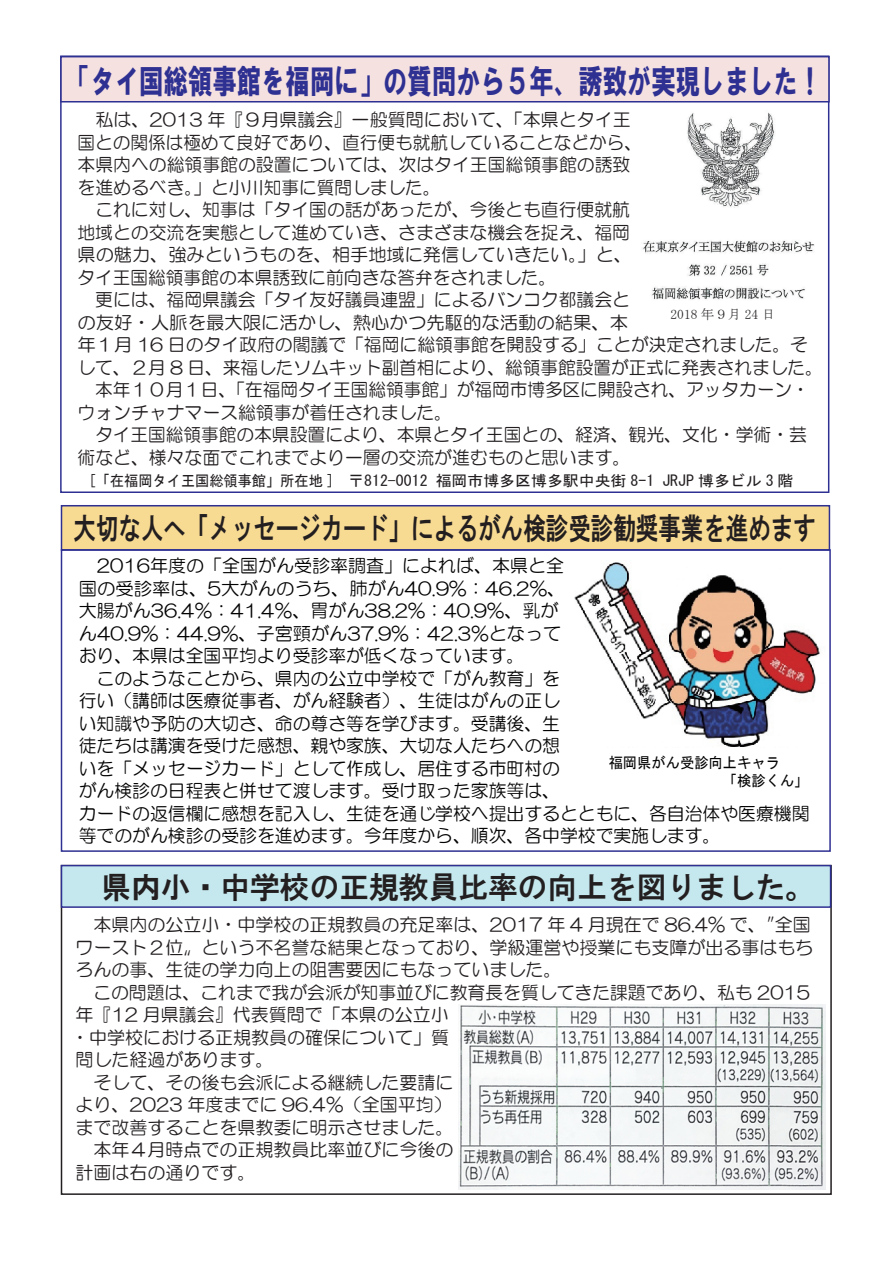
<style>
.page{position:relative;width:893px;height:1263px;background:#fff}
.page>*{position:absolute;margin:0;border:0;box-sizing:border-box;transform-origin:0 0}
.t1{font:33.15px "HGS Soei Kakugothic UB";color:#2e3092;scale:.74 1}
.t2{font:30px "HG Gothic E";color:#231f20;scale:.75 1}
.t3{font:30px "HG Gothic E";color:#231f20}
.t4{font:18px/22.5px "HG Maru Gothic MPRO";color:#231f20}
.t5{font:18px/22.5px "HG Maru Gothic MPRO";color:#030303}
.t6{font:15px "MS Gothic";color:#231f20;scale:.95 1}
.t7{font:15px "MS Gothic";color:#030303;scale:.95 1}
.t8{font:13.5px "MS Mincho";color:#231f20}
</style>
<div class="page">
<img style="left:574px;top:562px;width:246px;height:185px">
<div style="left:61px;top:506px;width:768px;height:44px;background:#f8db93"></div>
<div style="left:61px;top:505px;width:769px;height:46px;border:2px solid #2e3092"></div>
<div style="left:61px;top:549px;width:770px;height:303px;border:2px solid #2e3092"></div>
<div style="left:61px;top:57px;width:768px;height:45px;background:#f5e1e0"></div>
<div style="left:60px;top:56px;width:770px;height:47px;border:2px solid #2e3092"></div>
<img style="left:642px;top:112px;width:173px;height:188px">
<div style="left:62px;top:866px;width:769px;height:41px;background:#c5e8ee"></div>
<div style="left:61px;top:865px;width:770px;height:43px;border:2px solid #2e3092"></div>
<img style="left:458px;top:1005px;width:368px;height:185px">
<h1 class="t1" style="left:66px;top:65px;width:1023px">「タイ国総領事館を福岡に」の質問から５年、誘致が実現しました！</h1>
<p class="t4" style="left:96px;top:109px;width:537px">私は、2013 年『９月県議会』一般質問において、「本県とタイ王</p>
<p class="t4" style="left:78px;top:131px;width:566px">国との関係は極めて良好であり、直行便も就航していることなどから、</p>
<p class="t4" style="left:78px;top:154px;width:554px">本県内への総領事館の設置については、次はタイ王国総領事館の誘致</p>
<p class="t4" style="left:78px;top:176px;width:365px">を進めるべき。」と小川知事に質問しました。</p>
<p class="t4" style="left:78px;top:199px;width:554px">　これに対し、知事は「タイ国の話があったが、今後とも直行便就航</p>
<p class="t4" style="left:78px;top:221px;width:554px">地域との交流を実態として進めていき、さまざまな機会を捉え、福岡</p>
<p class="t4" style="left:78px;top:244px;width:556px">県の魅力、強みというものを、相手地域に発信していきたい。」と、</p>
<p class="t4" style="left:78px;top:266px;width:480px">タイ王国総領事館の本県誘致に前向きな答弁をされました。</p>
<p class="t4" style="left:78px;top:289px;width:554px">　更には、福岡県議会「タイ友好議員連盟」によるバンコク都議会と</p>
<p class="t4" style="left:78px;top:311px;width:552px">の友好・人脈を最大限に活かし、熱心かつ先駆的な活動の結果、本</p>
<p class="t4" style="left:78px;top:334px;width:732px">年１月 16 日のタイ政府の閣議で「福岡に総領事館を開設する」ことが決定されました。そ</p>
<p class="t4" style="left:78px;top:356px;width:747px">して、２月 8 日、来福したソムキット副首相により、総領事館設置が正式に発表されました。</p>
<p class="t4" style="left:95px;top:379px;width:716px">本年１０月１日、「在福岡タイ王国総領事館」が福岡市博多区に開設され、アッタカーン・</p>
<p class="t4" style="left:78px;top:401px;width:376px">ウォンチャナマース総領事が着任されました。</p>
<p class="t4" style="left:95px;top:424px;width:713px">タイ王国総領事館の本県設置により、本県とタイ王国との、経済、観光、文化・学術・芸</p>
<p class="t4" style="left:78px;top:446px;width:554px">術など、様々な面でこれまでより一層の交流が進むものと思います。</p>
<p class="t8" style="left:671px;top:307px;width:106px">2018 年９月 24 日</p>
<p class="t6" style="left:74px;top:473px;width:758px">　[「在福岡タイ王国総領事館」所在地 ]　〒812-0012 福岡市博多区博多駅中央街 8ｰ1 JRJP 博多ビル 3 階</p>
<h2 class="t2" style="left:74px;top:513px;width:991px">大切な人へ「メッセージカード」によるがん検診受診勧奨事業を進めます</h2>
<p class="t5" style="left:79px;top:554px;width:732px;text-indent:18px">2016年度の「全国がん受診率調査」によれば、本県と全<br>国の受診率は、5大がんのうち、肺がん40.9%：46.2%、<br>大腸がん36.4％：41.4％、胃がん38.2%：40.9%、乳が<br>ん40.9%：44.9%、子宮頸がん37.9%：42.3%となって<br>おり、本県は全国平均より受診率が低くなっています。<br>　このようなことから、県内の公立中学校で「がん教育」を<br>行い（講師は医療従事者、がん経験者）、生徒はがんの正し<br>い知識や予防の大切さ、命の尊さ等を学びます。受講後、生<br>徒たちは講演を受けた感想、親や家族、大切な人たちへの想<br>いを「メッセージカード」として作成し、居住する市町村の<br>がん検診の日程表と併せて渡します。受け取った家族等は、<br>カードの返信欄に感想を記入し、生徒を通じ学校へ提出するとともに、各自治体や医療機関等でのがん検診の受診を進めます。今年度から、順次、各中学校で実施します。</p>
<p class="t7" style="left:609px;top:755px;width:182px">福岡県がん受診向上キャラ</p>
<h2 class="t3" style="left:102px;top:872px;width:715px">県内小・中学校の正規教員比率の向上を図りました。</h2>
<p class="t4" style="left:71px;top:913px;width:744px">　本県内の公立小・中学校の正規教員の充足率は、2017 年 4 月現在で 86.4% で、〝全国ワースト２位〟という不名誉な結果となっており、学級運営や授業にも支障が出る事はもちろんの事、生徒の学力向上の阻害要因にもなっていました。<br>　この問題は、これまで我が会派が知事並びに教育長を質してきた課題であり、私も 2015年『12 月県議会』代表質問で「本県の公立小<br>・中学校における正規教員の確保について」質<br>問した経過があります。<br>　そして、その後も会派による継続した要請に<br>より、2023 年度までに 96.4％（全国平均）<br>まで改善することを県教委に明示させました。<br>　本年４月時点での正規教員比率並びに今後の<br>計画は右の通りです。</p>
</div>
